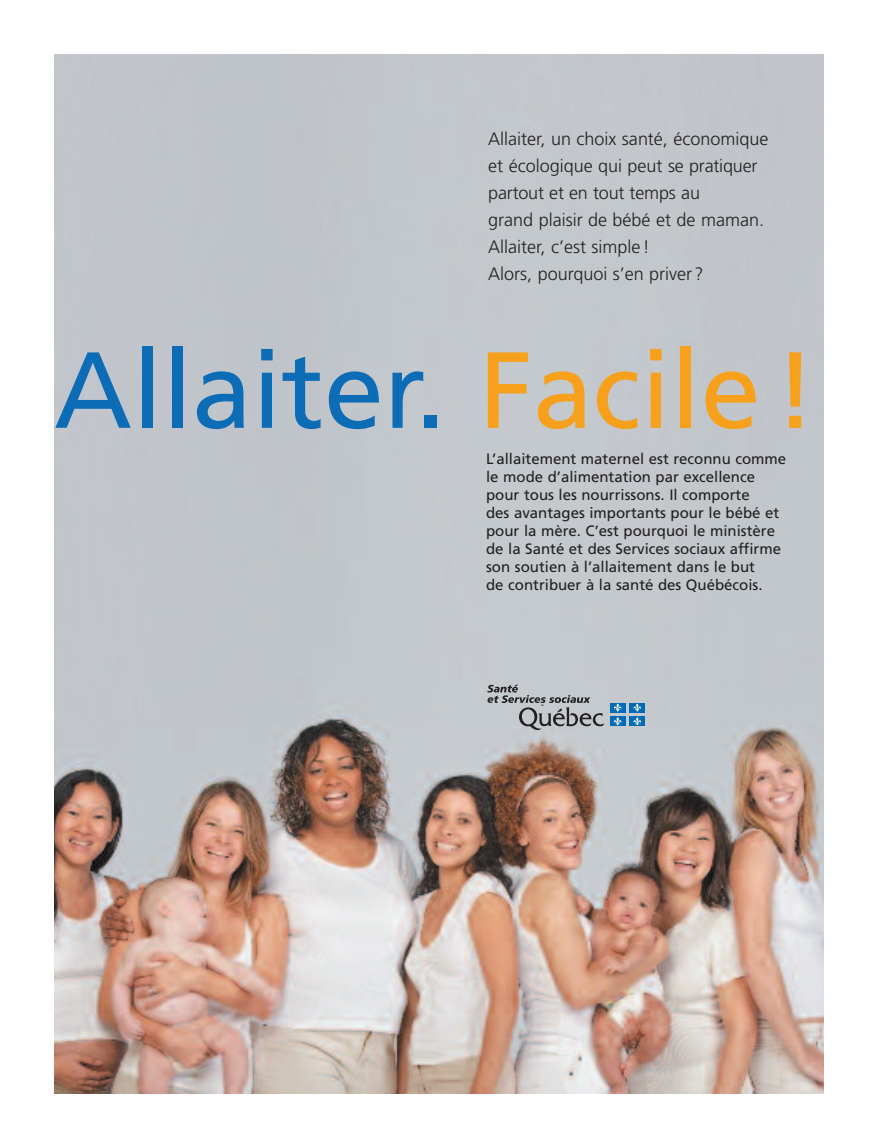
<style>
.page{position:relative;width:878px;height:1148px;background:#fff}
.page>*{position:absolute;margin:0;border:0;box-sizing:border-box;transform-origin:0 0}
.t1{font:108px "Frutiger";color:#0d6cb6}
.t2{font:300 18px/27px "Frutiger";color:#231f20}
.t3{font:15px/18px "Frutiger";color:#231f20}
.s1{color:#f6a01b}
</style>
<div class="page">
<img style="left:54px;top:54px;width:770px;height:1040px">
<div style="left:610px;top:703px;width:15px;height:9px;background:#006bb6"></div>
<svg style="left:614px;top:703px;width:7px;height:8px"></svg>
<div style="left:629px;top:703px;width:15px;height:9px;background:#006bb6"></div>
<svg style="left:633px;top:703px;width:8px;height:8px"></svg>
<div style="left:610px;top:716px;width:15px;height:10px;background:#006bb6"></div>
<svg style="left:614px;top:717px;width:7px;height:8px"></svg>
<div style="left:629px;top:716px;width:15px;height:10px;background:#006bb6"></div>
<svg style="left:633px;top:717px;width:8px;height:8px"></svg>
<svg style="left:487px;top:684px;width:117px;height:46px;background:#a8abaf"></svg>
<p class="t2" style="left:488px;top:127px;width:282px">Allaiter, un choix santé, économique et écologique qui peut se pratiquer partout et en tout temps au<br>grand plaisir de bébé et de maman.<br>Allaiter, c’est simple !<br>Alors, pourquoi s’en priver?</p>
<h1 class="t1" style="left:54px;top:347px;width:763px">Allaiter. <span class="s1">Facile!</span></h1>
<p class="t3" style="left:486px;top:451px;width:302px">L’allaitement maternel est reconnu comme le mode d’alimentation par excellence pour tous les nourrissons. Il comporte<br>des avantages importants pour le bébé et pour la mère. C’est pourquoi le ministère de la Santé et des Services sociaux affirme son soutien à l’allaitement dans le but<br>de contribuer à la santé des Québécois.</p>
</div>
